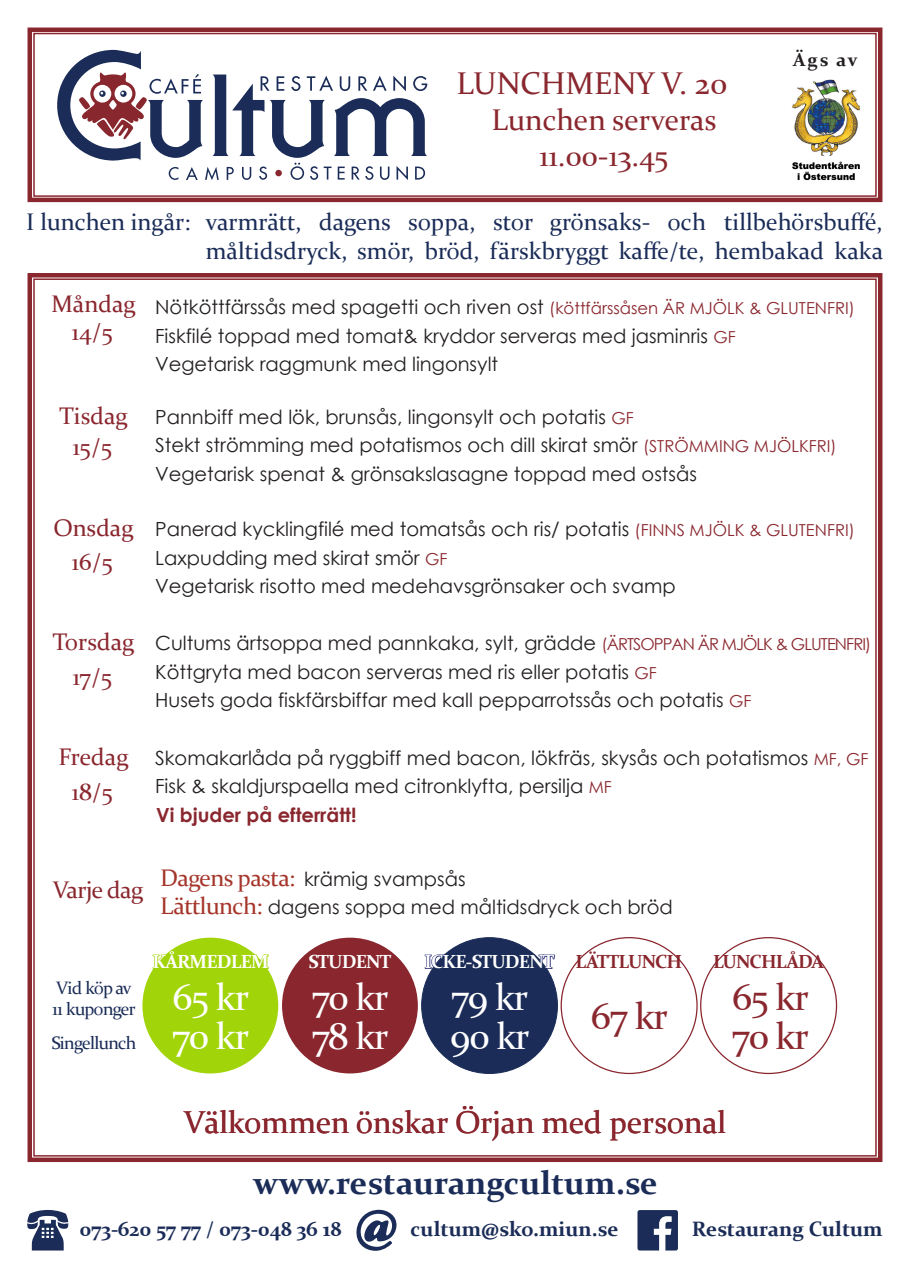
<style>
.page{position:relative;width:910px;height:1280px;background:#fff}
.page>*{position:absolute;margin:0;border:0;box-sizing:border-box;transform-origin:0 0}
.t1{font:37.95px/39.5px "Constantia";letter-spacing:-.035em;color:#fff}
.t2{font:37.95px/39.5px "Constantia";letter-spacing:-.035em;color:#8a272e}
.t3{font:700 33px "Constantia";color:#1a2c57}
.t4{font:31.5px "Constantia";color:#8a272e}
.t5{font:30px/36px "Constantia";color:#8a272e;text-align:center}
.t6{font:24px/28.8px "Constantia";color:#1a2c57}
.t7{font:24px "Constantia";color:#8a272e}
.t8{font:24px "Constantia";letter-spacing:-.025em;color:#a5352a}
.t9{font:24px "Constantia";letter-spacing:-.025em;color:#8a272e}
.t10{font:700 20.85px "Constantia";color:#1a2c57}
.t11{font:19.5px/28.5px "Century Gothic";color:#231f20}
.t12{font:700 18.9px "Constantia";letter-spacing:-.05em;color:#fff}
.t13{font:700 18.9px "Constantia";letter-spacing:-.05em;color:#8a272e}
.t14{font:700 18.6px "Constantia";color:#231f20}
.t15{font:18px/21.6px "Constantia";letter-spacing:-.035em;color:#1a2c57}
.s1{font-size:16.5px;color:#8a272e}
.s2{font-weight:700;color:#8a272e}
.s3{font-family:"Constantia";font-size:24px;color:#a5352a}
</style>
<div class="page">
<div style="left:28px;top:28px;width:854px;height:174px;border:4px solid #8a272e"></div>
<div style="left:33px;top:33px;width:844px;height:164px;border:2px solid #8a272e"></div>
<div style="left:28px;top:273px;width:854px;height:889px;border:4px solid #8a272e"></div>
<svg style="left:356px;top:1210px;width:41px;height:41px"></svg>
<svg style="left:637px;top:1210px;width:41px;height:40px"></svg>
<svg style="left:27px;top:1210px;width:41px;height:40px"></svg>
<svg style="left:57px;top:50px;width:370px;height:130px"></svg>
<svg style="left:424px;top:952px;width:132px;height:39px"></svg>
<svg style="left:152px;top:949px;width:118px;height:24px"></svg>
<div style="left:422px;top:938px;width:135px;height:135px;background:#1a2c57;border-radius:50%"></div>
<div style="left:282px;top:938px;width:136px;height:135px;background:#8a272e;border-radius:50%"></div>
<div style="left:142px;top:938px;width:136px;height:135px;background:#a2d40a;border-radius:50%"></div>
<img style="left:792px;top:79px;width:68px;height:102px">
<p class="t6" style="left:26px;top:207px;width:166px">I lunchen ingår:</p>
<p class="t14" style="left:793px;top:47px;width:66px">Ägs av</p>
<h3 class="t4" style="left:457px;top:62px;width:272px">LUNCHMENY V. 20</h3>
<h3 class="t5" style="left:491px;top:101px;width:227px">Lunchen serveras<br>11.00-13.45</h3>
<p class="t6" style="left:206px;top:206px;width:679px">varmrätt, dagens soppa, stor grönsaks- och tillbehörsbuffé, måltidsdryck, smör, bröd, färskbryggt kaffe/te, hembakad kaka</p>
<p class="t7" style="left:51px;top:287px;width:86px">Måndag</p>
<p class="t7" style="left:72px;top:316px;width:43px">14/5</p>
<p class="t7" style="left:59px;top:399px;width:70px">Tisdag</p>
<p class="t7" style="left:72px;top:431px;width:41px">15/5</p>
<p class="t7" style="left:53px;top:512px;width:82px">Onsdag</p>
<p class="t7" style="left:71px;top:545px;width:43px">16/5</p>
<p class="t7" style="left:53px;top:626px;width:83px">Torsdag</p>
<p class="t7" style="left:72px;top:660px;width:41px">17/5</p>
<p class="t7" style="left:59px;top:740px;width:72px">Fredag</p>
<p class="t7" style="left:72px;top:775px;width:43px">18/5</p>
<p class="t11" style="left:155px;top:292px;width:701px">Nötköttfärssås med spagetti och riven ost <span class="s1">(köttfärssåsen ÄR MJÖLK &amp; GLUTENFRI)<br></span>Fiskfilé toppad med tomat&amp; kryddor serveras med jasminris <span class="s1">GF<br></span>Vegetarisk raggmunk med lingonsylt</p>
<p class="t11" style="left:155px;top:402px;width:683px">Pannbiff med lök, brunsås, lingonsylt och potatis <span class="s1">GF<br></span>Stekt strömming med potatismos och dill skirat smör <span class="s1">(STRÖMMING MJÖLKFRI)<br></span>Vegetarisk spenat &amp; grönsakslasagne toppad med ostsås</p>
<p class="t11" style="left:155px;top:515px;width:701px">Panerad kycklingfilé med tomatsås och ris/ potatis <span class="s1">(FINNS MJÖLK &amp; GLUTENFRI)<br></span>Laxpudding med skirat smör <span class="s1">GF<br></span>Vegetarisk risotto med medehavsgrönsaker och svamp</p>
<p class="t11" style="left:155px;top:628px;width:718px">Cultums ärtsoppa med pannkaka, sylt, grädde <span class="s1">(ÄRTSOPPAN ÄR MJÖLK &amp; GLUTENFRI)<br></span>Köttgryta med bacon serveras med ris eller potatis <span class="s1">GF<br></span>Husets goda fiskfärsbiffar med kall pepparrotssås och potatis <span class="s1">GF</span></p>
<p class="t11" style="left:155px;top:743px;width:715px">Skomakarlåda på ryggbiff med bacon, lökfräs, skysås och potatismos <span class="s1">MF, GF<br></span>Fisk &amp; skaldjurspaella med citronklyfta, persilja <span class="s1">MF<br></span><span class="s2">Vi bjuder på efterrätt!</span></p>
<p class="t9" style="left:53px;top:874px;width:92px">Varje dag</p>
<p class="t8" style="left:160px;top:861px;width:137px">Dagens pasta:</p>
<p class="t11" style="left:160px;top:893px;width:514px"><span class="s3">Lättlunch:</span> dagens soppa med måltidsdryck och bröd</p>
<p class="t11" style="left:304px;top:864px;width:163px">krämig svampsås</p>
<p class="t15" style="left:52px;top:976px;width:85px">Vid köp av<br>11 kuponger</p>
<p class="t15" style="left:51px;top:1031px;width:86px">Singellunch</p>
<p class="t12" style="left:152px;top:949px;width:118px">KÅRMEDLEM</p>
<p class="t12" style="left:308px;top:949px;width:84px">STUDENT</p>
<p class="t12" style="left:425px;top:949px;width:132px">ICKE-STUDENT</p>
<h1 class="t1" style="left:172px;top:975px;width:79px">65 kr<br>70 kr</h1>
<h1 class="t1" style="left:312px;top:975px;width:79px">70 kr<br>78 kr</h1>
<h1 class="t1" style="left:450px;top:975px;width:81px">79 kr<br>90 kr</h1>
<p class="t13" style="left:576px;top:949px;width:108px">LÄTTLUNCH</p>
<p class="t13" style="left:713px;top:949px;width:113px">LUNCHLÅDA</p>
<h1 class="t2" style="left:732px;top:975px;width:79px">65 kr<br>70 kr</h1>
<h1 class="t2" style="left:591px;top:995px;width:79px">67 kr</h1>
<h3 class="t4" style="left:184px;top:1101px;width:544px">Välkommen önskar Örjan med personal</h3>
<h2 class="t3" style="left:253px;top:1160px;width:406px">www.restaurangcultum.se</h2>
<p class="t10" style="left:80px;top:1215px;width:263px">073-620 57 77 / 073-048 36 18</p>
<p class="t10" style="left:411px;top:1215px;width:210px">cultum@sko.miun.se</p>
<p class="t10" style="left:692px;top:1215px;width:192px">Restaurang Cultum</p>
</div>
